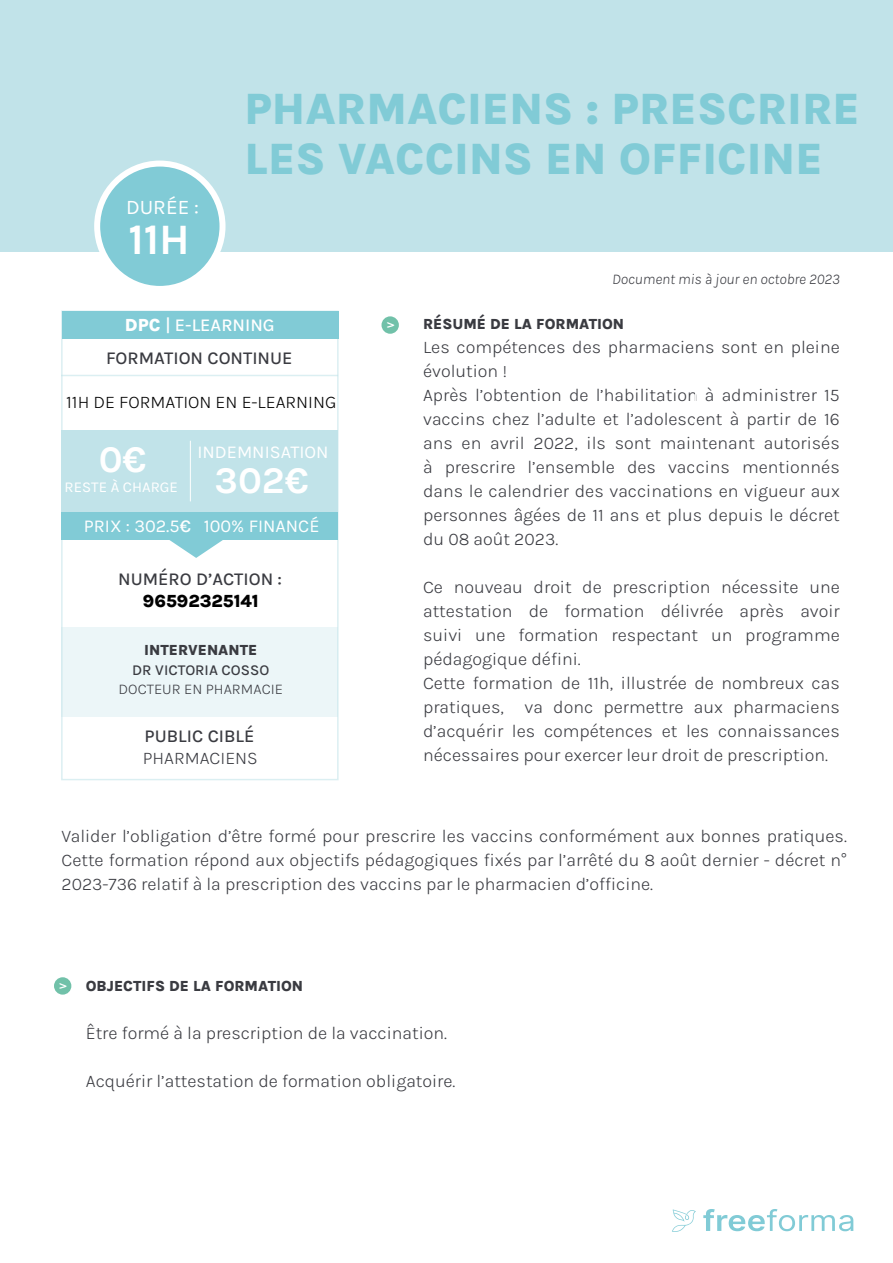
<style>
.page{position:relative;width:893px;height:1263px;background:#fff}
.page>*{position:absolute;margin:0;border:0;box-sizing:border-box;transform-origin:0 0}
.t1{font:800 45px/49.5px "Karla";color:#81cbd6}
.t2{font:700 43.5px "Karla";color:#fff}
.t3{font:700 37.8px "Karla";color:#fff}
.t4{font:20.7px "Karla";color:#fff}
.t5{font:300 18px/24px "Karla";color:#3a3b41}
.t6{font:500 18px "Karla";color:#3a3b41}
.t7{font:18px "Karla";color:#fff}
.t8{font:300 18px "Karla";color:#000}
.t9{font:500 18px "Karla";color:#fff}
.t10{font:800 18px "Karla";color:#000}
.t11{font:800 15px "Karla";color:#3a3b41}
.t12{font:italic 300 15px "Karla";color:#3a3b41}
.t13{font:300 15px "Karla";color:#3a3b41}
.t14{font:500 15px "Karla";color:#3a3b41}
.t15{font:15px "Karla";color:#fff}
.t16{font:700 9px "Comic Sans MS";color:#fff}
.s1{font-weight:800}
.s2{font-weight:500}
</style>
<div class="page">
<svg style="left:703px;top:1209px;width:150px;height:22px"></svg>
<svg style="left:672px;top:1209px;width:24px;height:23px"></svg>
<div style="left:54px;top:977px;width:17px;height:18px;background:#71c1a9;border-radius:50%"></div>
<div style="left:0;top:0;width:892px;height:251px;background:#c1e3e9"></div>
<div style="left:97px;top:164px;width:126px;height:125px;background:#81cbd6;border-radius:50%"></div>
<div style="left:94px;top:161px;width:132px;height:131px;border:6px solid #fff;border-radius:50%"></div>
<svg style="left:61px;top:310px;width:278px;height:471px"></svg>
<div style="left:61px;top:430px;width:276px;height:82px;background:#c1e3e9"></div>
<hr style="left:190px;top:441px;width:1px;height:60px;background:#fff">
<div style="left:63px;top:311px;width:275px;height:27px;background:#81cbd6"></div>
<svg style="left:164px;top:540px;width:64px;height:18px"></svg>
<div style="left:62px;top:627px;width:276px;height:89px;background:#ecf6f8"></div>
<hr style="left:61px;top:375px;width:277px;height:1px;background:#c1e3e9">
<div style="left:61px;top:512px;width:276px;height:28px;background:#81cbd6"></div>
<div style="left:381px;top:316px;width:18px;height:18px;background:#71c1a9;border-radius:50%"></div>
<p class="t4" style="left:126px;top:196px;width:75px">DURÉE :</p>
<h2 class="t2" style="left:128px;top:210px;width:63px">11H</h2>
<h1 class="t1" style="left:244px;top:82px;width:617px">PHARMACIENS : PRESCRIRE<br>LES VACCINS EN OFFICINE</h1>
<p class="t12" style="left:612px;top:269px;width:229px">Document mis à jour en octobre 2023</p>
<p class="t9" style="left:125px;top:313px;width:151px"><span class="s1">DPC</span> | E-LEARNING</p>
<p class="t6" style="left:106px;top:346px;width:188px">FORMATION CONTINUE</p>
<p class="t8" style="left:66px;top:391px;width:272px">11H DE FORMATION EN E-LEARNING</p>
<h3 class="t3" style="left:99px;top:434px;width:49px">0€</h3>
<p class="t15" style="left:65px;top:478px;width:115px">RESTE À CHARGE</p>
<p class="t7" style="left:197px;top:443px;width:132px">INDEMNISATION</p>
<h3 class="t3" style="left:215px;top:455px;width:96px">302€</h3>
<p class="t7" style="left:84px;top:517px;width:237px">PRIX : 302.5<span class="s2">€</span> 100% FINANCÉ</p>
<p class="t6" style="left:118px;top:567px;width:165px">NUMÉRO D’ACTION :</p>
<p class="t10" style="left:143px;top:589px;width:118px">96592325141</p>
<p class="t11" style="left:144px;top:640px;width:115px">INTERVENANTE</p>
<p class="t14" style="left:132px;top:660px;width:139px">DR VICTORIA COSSO</p>
<p class="t13" style="left:119px;top:680px;width:166px">DOCTEUR EN PHARMACIE</p>
<p class="t6" style="left:145px;top:724px;width:111px">PUBLIC CIBLÉ</p>
<p class="t5" style="left:143px;top:745px;width:117px">PHARMACIENS</p>
<p class="t16" style="left:384px;top:328px;width:8px;rotate:-90deg">V</p>
<p class="t11" style="left:423px;top:314px;width:203px">RÉSUMÉ DE LA FORMATION</p>
<p class="t5" style="left:423px;top:335px;width:418px">Les compétences des pharmaciens sont en pleine évolution !<br>Après l’obtention de l’habilitation à administrer 15 vaccins chez l’adulte et l’adolescent à partir de 16 ans en avril 2022, ils sont maintenant autorisés à prescrire l’ensemble des vaccins mentionnés dans le calendrier des vaccinations en vigueur aux personnes âgées de 11 ans et plus depuis le décret du 08 août 2023.</p>
<p class="t5" style="left:423px;top:574px;width:418px">Ce nouveau droit de prescription nécessite une attestation de formation délivrée après avoir suivi une formation respectant un programme pédagogique défini.<br>Cette formation de 11h, illustrée de nombreux cas pratiques, va donc permettre aux pharmaciens d’acquérir les compétences et les connaissances nécessaires pour exercer leur droit de prescription.</p>
<p class="t5" style="left:62px;top:823px;width:787px;text-align:justify">Valider l’obligation d’être formé pour prescrire les vaccins conformément aux bonnes pratiques.<br>Cette formation répond aux objectifs pédagogiques fixés par l’arrêté du 8 août dernier - décret n° 2023-736 relatif à la prescription des vaccins par le pharmacien d’officine.</p>
<p class="t16" style="left:57px;top:988px;width:8px;rotate:-90deg">V</p>
<p class="t11" style="left:86px;top:975px;width:219px">OBJECTIFS DE LA FORMATION</p>
<p class="t5" style="left:86px;top:1020px;width:363px">Être formé à la prescription de la vaccination.</p>
<p class="t5" style="left:86px;top:1068px;width:371px">Acquérir l’attestation de formation obligatoire.</p>
</div>
